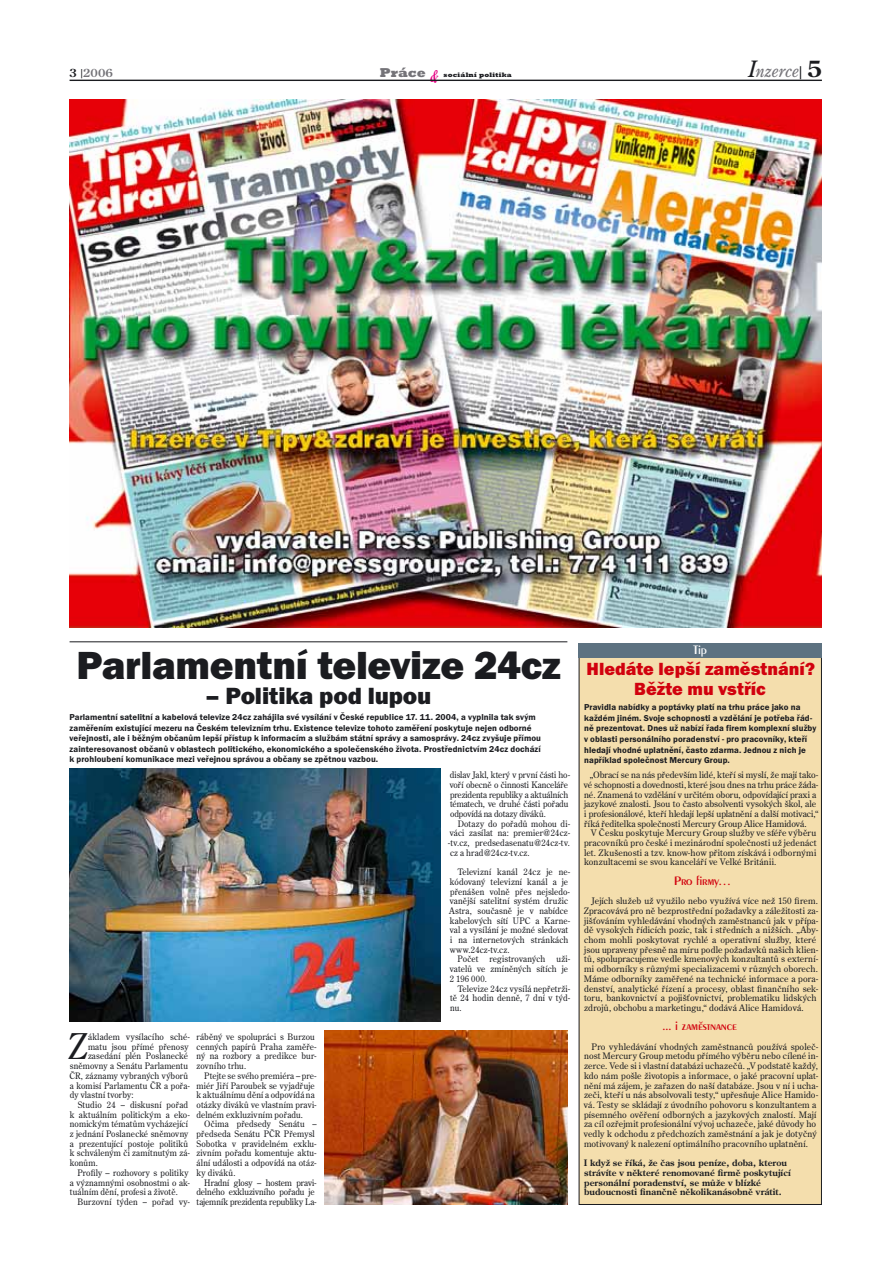
<style>
.page{position:relative;width:893px;height:1263px;background:#fff}
.page>*{position:absolute;margin:0;border:0;box-sizing:border-box;transform-origin:0 0}
.t1{font:40.65px "Franklin Got Itc TEE Heav";letter-spacing:-.005em;color:#1b1c20}
.t2{font:35.4px "Century Old Style CE";color:#1b1c20;scale:.95 1}
.t3{font:24.3px "Franklin Got Itc TEE Heav";letter-spacing:-.005em;color:#1b1c20}
.t4{font:18.15px/19.5px "Franklin Got Itc TEE Heav";color:#d1010e;text-align:center}
.t5{font:italic 16.8px "Century Old Style CE";color:#747378}
.t6{font:600 13.05px "Peignot CE";letter-spacing:-.015em;color:#d1010e}
.t7{font:800 13.05px "Rockwell CE";letter-spacing:.01em;color:#747378}
.t8{font:600 13.05px "Peignot CE";color:#fff}
.t9{font:700 11.25px "Century Old Style CE";color:#747378}
.t10{font:8.85px/9.8px "Century Old Style CE";letter-spacing:.01em;color:#1b1c20}
.t11{font:8.85px/9.8px "Century Old Style CE";letter-spacing:.01em;color:#1b1c20;scale:.95 1}
.t12{font:600 8.85px/10.6px "Franklin Got Itc TEE";letter-spacing:.01em;color:#1b1c20}
.t13{font:700 8.85px/9.8px "Century Old Style CE";letter-spacing:.01em;color:#1b1c20}
.t14{font:8.85px/9.8px "Century Old Style CE";letter-spacing:-.01em;color:#1b1c20;scale:.95 1}
.t15{font:8.85px "Century Old Style CE";letter-spacing:.03em;color:#1b1c20;scale:.95 1}
.t16{font:800 6.6px "Rockwell CE";letter-spacing:.04em;color:#1b1c20}
.s1{color:#1b1c20}
.s2{font-size:9.3px;color:#1b1c20}
.s3{font-size:22.35px;color:#1b1c20}
.s4{font-weight:700;font-style:normal;font-size:13.05px;color:#1b1c20}
.s5{font-weight:700;font-style:normal;font-size:22.35px;color:#1b1c20}
</style>
<div class="page">
<hr style="left:70px;top:80px;width:751px;height:1px;background:#1b1c20">
<div style="left:579px;top:652px;width:242px;height:552px;background:#f4dead"></div>
<img style="left:70px;top:768px;width:370px;height:253px">
<hr style="left:70px;top:641px;width:497px;height:1px;background:#1b1c20">
<img style="left:70px;top:99px;width:751px;height:528px">
<img style="left:324px;top:1030px;width:243px;height:174px">
<div style="left:578px;top:643px;width:243px;height:15px;background:#5d7281"></div>
<p class="t9" style="left:70px;top:68px;width:45px"><span class="s1">3</span> <span class="s2">|</span>2006</p>
<h3 class="t7" style="left:380px;top:65px;width:48px">Práce</h3>
<p class="t16" style="left:443px;top:71px;width:70px">sociální politika</p>
<h3 class="t5" style="left:748px;top:65px;width:75px"><span class="s3">I</span>nzerce<span class="s4">|</span> <span class="s5">5</span></h3>
<h1 class="t1" style="left:76px;top:652px;width:486px">Parlamentní televize 24cz</h1>
<h3 class="t3" style="left:205px;top:688px;width:227px">– Politika pod lupou</h3>
<p class="t12" style="left:70px;top:712px;width:473px">Parlamentní satelitní a kabelová televize 24cz zahájila své vysílání v České republice 17. 11. 2004, a vyplnila tak svým zaměřením existující mezeru na Českém televizním trhu. Existence televize tohoto zaměření poskytuje nejen odborné veřejnosti, ale i běžným občanům lepší přístup k informacím a službám státní správy a samosprávy. 24cz zvyšuje přímou zainteresovanost občanů v oblastech politického, ekonomického a společenského života. Prostřednictvím 24cz dochází k prohloubení komunikace mezi veřejnou správou a občany se zpětnou vazbou.</p>
<h2 class="t2" style="left:68px;top:1032px;width:22px">Z</h2>
<p class="t11" style="left:88px;top:1033px;width:109px">ákladem vysílacího sché-</p>
<p class="t11" style="left:196px;top:1033px;width:128px">ráběný ve spolupráci s Burzou cenných papírů Praha zaměře&shy;ný na rozbory a predikce bur&shy;zovního trhu.</p>
<p class="t11" style="left:196px;top:1071px;width:128px;text-indent:8px">Ptejte se svého premiéra – pre&shy;miér Jiří Paroubek se vyjadřuje k aktuálnímu dění a odpovídá na otázky diváků ve vlastním pravi&shy;delném exkluzivním pořadu.</p>
<p class="t11" style="left:196px;top:1120px;width:128px;text-indent:8px">Očima předsedy Senátu – předseda Senátu PČR Přemysl<br>Sobotka v pravidelném exklu&shy;zivním pořadu komentuje aktu&shy;ální události a odpovídá na otáz&shy;ky diváků.</p>
<p class="t14" style="left:196px;top:1178px;width:128px;text-indent:8px">Hradní glosy – hostem pravi&shy;delného exkluzivního pořadu je tajemník prezidenta republiky La-</p>
<p class="t11" style="left:88px;top:1042px;width:107px">matu jsou přímé přenosy</p>
<p class="t11" style="left:88px;top:1052px;width:107px">zasedání plén Poslanecké</p>
<p class="t11" style="left:70px;top:1062px;width:126px">sněmovny a Senátu Parlamentu</p>
<p class="t11" style="left:69px;top:1071px;width:127px">ČR, záznamy vybraných výborů</p>
<p class="t11" style="left:70px;top:1081px;width:128px">a komisí Parlamentu ČR a pořa-</p>
<p class="t11" style="left:70px;top:1091px;width:69px">dy vlastní tvorby:</p>
<p class="t11" style="left:78px;top:1101px;width:118px">Studio 24 – diskusní pořad</p>
<p class="t15" style="left:70px;top:1111px;width:128px">k aktuálním politickým a eko-</p>
<p class="t11" style="left:70px;top:1120px;width:126px">nomickým tématům vycházející</p>
<p class="t11" style="left:70px;top:1130px;width:126px">z jednání Poslanecké sněmovny</p>
<p class="t11" style="left:70px;top:1139px;width:126px">a prezentující postoje politiků</p>
<p class="t11" style="left:70px;top:1149px;width:128px">k schváleným či zamítnutým zá-</p>
<p class="t11" style="left:70px;top:1159px;width:31px">konům.</p>
<p class="t11" style="left:77px;top:1168px;width:118px">Profily – rozhovory s politiky</p>
<p class="t11" style="left:70px;top:1178px;width:128px">a významnými osobnostmi o ak-</p>
<p class="t11" style="left:70px;top:1188px;width:115px">tuálním dění, profesi a životě.</p>
<p class="t11" style="left:77px;top:1198px;width:120px">Burzovní týden – pořad vy-</p>
<p class="t11" style="left:450px;top:771px;width:128px">dislav Jakl, který v první části ho&shy;voří obecně o činnosti Kanceláře prezidenta republiky a aktuálních tématech, ve druhé části pořadu odpovídá na dotazy diváků.</p>
<p class="t11" style="left:448px;top:819px;width:130px;text-align:justify;text-indent:9px">Dotazy do pořadů mohou di&shy;váci zasílat na: premier@24cz--tv.cz, predsedasenatu@24cz-tv. cz a hrad@24cz-tv.cz.</p>
<p class="t11" style="left:449px;top:868px;width:128px;text-indent:8px">Televizní kanál 24cz je ne&shy;kódovaný televizní kanál a je přenášen volně přes nejsledo&shy;vanější satelitní systém družic<br>Astra, současně je v nabídce kabelových sítí UPC a Karne&shy;val a vysílání je možné sledovat i na internetových stránkách www.24cz-tv.cz.</p>
<p class="t11" style="left:450px;top:955px;width:128px;text-indent:8px">Počet registrovaných uži&shy;vatelů ve zmíněných sítích je<br>2 196 000.</p>
<p class="t11" style="left:450px;top:984px;width:128px;text-align:justify;text-indent:8px">Televize 24cz vysílá nepřetrži&shy;tě 24 hodin denně, 7 dní v týd&shy;nu.</p>
<h3 class="t8" style="left:693px;top:642px;width:15px">Tip</h3>
<h3 class="t4" style="left:586px;top:661px;width:230px">Hledáte lepší zaměstnání?<br>Běžte mu vstříc</h3>
<p class="t12" style="left:584px;top:703px;width:234px">Pravidla nabídky a poptávky platí na trhu práce jako na každém jiném. Svoje schopnosti a vzdělání je potřeba řád&shy;ně prezentovat. Dnes už nabízí řada firem komplexní služby v oblasti personálního poradenství - pro pracovníky, kteří hledají vhodné uplatnění, často zdarma. Jednou z nich je například společnost Mercury Group.</p>
<p class="t10" style="left:583px;top:771px;width:236px;text-indent:6px">„Obrací se na nás především lidé, kteří si myslí, že mají tako&shy;vé schopnosti a dovednosti, které jsou dnes na trhu práce žáda&shy;né. Znamená to vzdělání v určitém oboru, odpovídající praxi a jazykové znalosti. Jsou to často absolventi vysokých škol, ale i profesionálové, kteří hledají lepší uplatnění a další motivaci,“ říká ředitelka společnosti Mercury Group Alice Hamidová.</p>
<p class="t10" style="left:584px;top:829px;width:234px;text-align:justify;text-indent:7px">V Česku poskytuje Mercury Group služby ve sféře výběru pracovníků pro české i mezinárodní společnosti už jedenáct let. Zkušenosti a tzv. know-how přitom získává i odbornými konzultacemi se svou kanceláří ve Velké Británii.</p>
<h3 class="t6" style="left:674px;top:873px;width:59px">Pro firmy…</h3>
<p class="t10" style="left:583px;top:897px;width:236px;text-indent:8px">Jejích služeb už využilo nebo využívá více než 150 firem.<br>Zpracovává pro ně bezprostřední požadavky a záležitosti za&shy;jišťováním vyhledávání vhodných zaměstnanců jak v přípa&shy;dě vysokých řídicích pozic, tak i středních a nižších. „Aby&shy;chom mohli poskytovat rychlé a operativní služby, které jsou upraveny přesně na míru podle požadavků našich klien&shy;tů, spolupracujeme vedle kmenových konzultantů s externí&shy;mi odborníky s různými specializacemi v různých oborech.<br>Máme odborníky zaměřené na technické informace a pora&shy;denství, analytické řízení a procesy, oblast finančního sek&shy;toru, bankovnictví a pojišťovnictví, problematiku lidských zdrojů, obchobu a marketingu,“ dodává Alice Hamidová.</p>
<h3 class="t6" style="left:662px;top:1018px;width:76px">... i zaměstnance</h3>
<p class="t10" style="left:583px;top:1042px;width:236px;text-indent:8px">Pro vyhledávání vhodných zaměstnanců používá společ&shy;nost Mercury Group metodu přímého výběru nebo cílené in&shy;zerce. Vede si i vlastní databázi uchazečů. „V podstatě každý, kdo nám pošle životopis a informace, o jaké pracovní uplat&shy;nění má zájem, je zařazen do naší databáze. Jsou v ní i ucha&shy;zeči, kteří u nás absolvovali testy,“ upřesňuje Alice Hamido&shy;vá. Testy se skládají z úvodního pohovoru s konzultantem a písemného ověření odborných a jazykových znalostí. Mají za cíl ozřejmit profesionální vývoj uchazeče, jaké důvody ho vedly k odchodu z předchozích zaměstnání a jak je dotyčný motivovaný k nalezení optimálního pracovního uplatnění.</p>
<p class="t13" style="left:583px;top:1159px;width:208px">I když se říká, že čas jsou peníze, doba, kterou strávíte v některé renomované firmě poskytující personální poradenství, se může v blízké budoucnosti finančně několikanásobně vrátit.</p>
</div>
